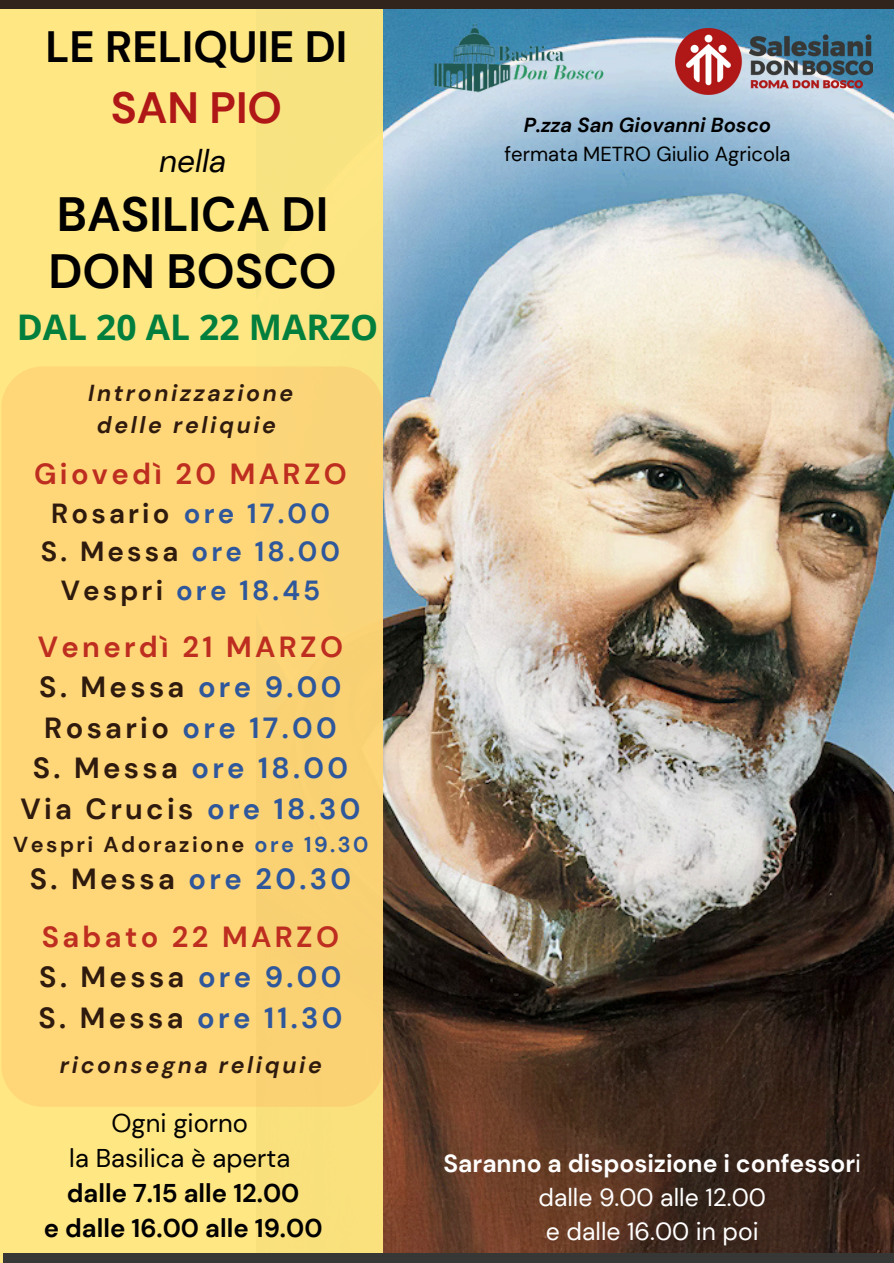
<style>
.page{position:relative;width:894px;height:1263px;background:#fff}
.page>*{position:absolute;margin:0;border:0;box-sizing:border-box;transform-origin:0 0}
.t1{font:700 48px/56.6px "DM Sans";color:#000}
.t2{font:700 43.8px/60.4px "DM Sans";color:#000;text-align:center}
.t3{font:700 35.25px "Open Sans";color:#027f3d}
.t4{font:italic 31.5px "DM Sans";color:#000}
.t5{font:700 29.1px/40.5px "DM Sans";letter-spacing:.115em;color:#004aad;text-align:center}
.t6{font:700 29.1px "DM Sans";letter-spacing:.115em;color:#af1817}
.t7{font:700 29.1px "DM Sans";letter-spacing:.115em;color:#000}
.t8{font:700 27.6px/38.4px "DM Sans";letter-spacing:.115em;color:#004aad;text-align:center}
.t9{font:700 25.65px/35px "DM Sans";color:#000;text-align:center}
.t10{font:25.65px/35px "DM Sans";color:#000;text-align:center}
.t11{font:24.75px "DM Sans";color:#fffefe}
.t12{font:700 24.75px "DM Sans";color:#fffefe}
.t13{font:italic 700 23.1px "DM Sans";letter-spacing:.115em;color:#000}
.t14{font:700 21.6px "DM Sans";letter-spacing:.115em;color:#000}
.t15{font:20.25px "DM Sans";color:#000}
.t16{font:italic 700 20.25px "DM Sans";color:#000}
.s1{color:#af1817}
.s2{color:#000}
.s3{color:#004aad}
.s4{font-weight:400}
</style>
<div class="page">
<img style="left:383px;top:0;width:511px;height:1259px">
<div style="left:0;top:0;width:383px;height:1263px;background:#ffe780"></div>
<div style="left:0;top:0;width:893px;height:8px;background:#31241c"></div>
<div style="left:3px;top:1253px;width:890px;height:10px;background:#373736"></div>
<img style="left:676px;top:28px;width:197px;height:67px">
<img style="left:403px;top:8px;width:231px;height:104px">
<div style="left:1px;top:366px;width:382px;height:741px;background:#ffd779"></div>
<h3 class="t2" style="left:45px;top:17px;width:304px">LE RELIQUIE DI<br><span class="s1">SAN PIO</span></h3>
<p class="t4" style="left:159px;top:140px;width:68px">nella</p>
<p class="t1" style="left:48px;top:187px;width:290px">BASILICA DI<br>DON BOSCO</p>
<p class="t3" style="left:17px;top:302px;width:363px">DAL 20 AL 22 MARZO</p>
<h4 class="t13" style="left:88px;top:379px;width:207px">Intronizzazione</h4>
<h1 class="t13" style="left:97px;top:410px;width:181px">delle reliquie</h1>
<p class="t6" style="left:34px;top:455px;width:314px">Giovedì 20 MARZO</p>
<p class="t8" style="left:41px;top:494px;width:301px"><span class="s2">Rosario</span> ore 17.00<br><span class="s2">S. Messa</span> ore 18.00<br><span class="s2">Vespri</span> ore 18.45</p>
<p class="t6" style="left:38px;top:628px;width:307px">Venerdì 21 MARZO</p>
<h5 class="t5" style="left:33px;top:667px;width:317px"><span class="s2">S. Messa</span> ore 9.00<br><span class="s2">Rosario</span> ore 17.00<br><span class="s2">S. Messa</span> ore 18.00</h5>
<p class="t7" style="left:20px;top:790px;width:342px">Via Crucis <span class="s3">ore 18.30</span></p>
<p class="t14" style="left:13px;top:830px;width:357px">Vespri Adorazione <span class="s3">ore 19.30</span></p>
<p class="t5" style="left:30px;top:859px;width:323px"><span class="s2">S. Messa</span> ore 20.30</p>
<p class="t5" style="left:39px;top:917px;width:305px;text-align:justify"><span class="s1">Sabato 22 MARZO </span><span class="s2">S. Messa</span> ore 9.00<br><span class="s2">S. Messa</span> ore 11.30</p>
<p class="t13" style="left:60px;top:1050px;width:263px">riconsegna reliquie</p>
<p class="t10" style="left:69px;top:1106px;width:222px">Ogni giorno<br>la Basilica è aperta</p>
<p class="t9" style="left:44px;top:1176px;width:280px">dalle 7.15 alle 12.00<br>e dalle 16.00 alle 19.00</p>
<p class="t16" style="left:524px;top:112px;width:249px">P.zza San Giovanni Bosco</p>
<p class="t15" style="left:504px;top:140px;width:288px">fermata METRO Giulio Agricola</p>
<p class="t12" style="left:443px;top:1148px;width:419px">Saranno a disposizione i confessor<span class="s4">i</span></p>
<p class="t11" style="left:539px;top:1181px;width:229px">dalle 9.00 alle 12.00</p>
<p class="t11" style="left:546px;top:1215px;width:214px">e dalle 16.00 in poi</p>
</div>
